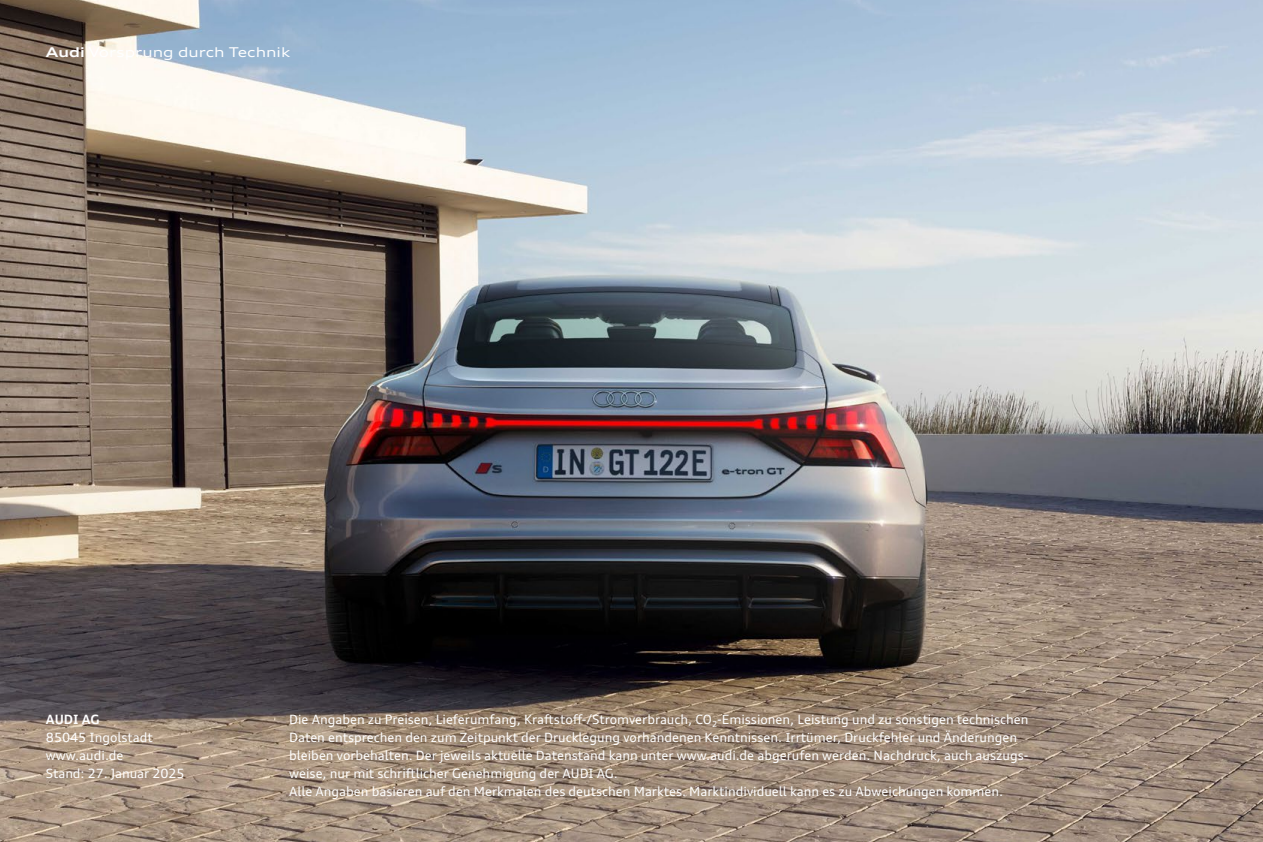
<style>
.page{position:relative;width:1263px;height:842px;background:#fff}
.page>*{position:absolute;margin:0;border:0;box-sizing:border-box;transform-origin:0 0}
.t1{font:expanded 13.5px "Audi Type";color:#fff}
.t2{font:12.75px/18px "Audi Type";color:#fff}
.t3{font:700 12.75px "Audi Type";letter-spacing:-.005em;color:#fff}
.s1{font-weight:700}
</style>
<div class="page">
<img style="left:0;top:0;width:1263px;height:842px">
<p class="t1" style="left:46px;top:44px;width:246px"><span class="s1">Audi</span> Vorsprung durch Technik</p>
<p class="t3" style="left:46px;top:711px;width:55px">AUDI AG</p>
<p class="t2" style="left:46px;top:728px;width:140px">85045 Ingolstadt www.audi.de<br>Stand: 27. Januar 2025</p>
<p class="t2" style="left:289px;top:710px;width:741px">Die Angaben zu Preisen, Lieferumfang, Kraftstoff-/Stromverbrauch, CO<sub>2</sub>-Emissionen, Leistung und zu sonstigen technischen Daten entsprechen den zum Zeitpunkt der Drucklegung vorhandenen Kenntnissen. Irrtümer, Druckfehler und Änderungen bleiben vorbehalten. Der jeweils aktuelle Datenstand kann unter www.audi.de abgerufen werden. Nachdruck, auch auszugs&shy;weise, nur mit schriftlicher Genehmigung der AUDI AG.<br>Alle Angaben basieren auf den Merkmalen des deutschen Marktes. Marktindividuell kann es zu Abweichungen kommen.</p>
</div>
